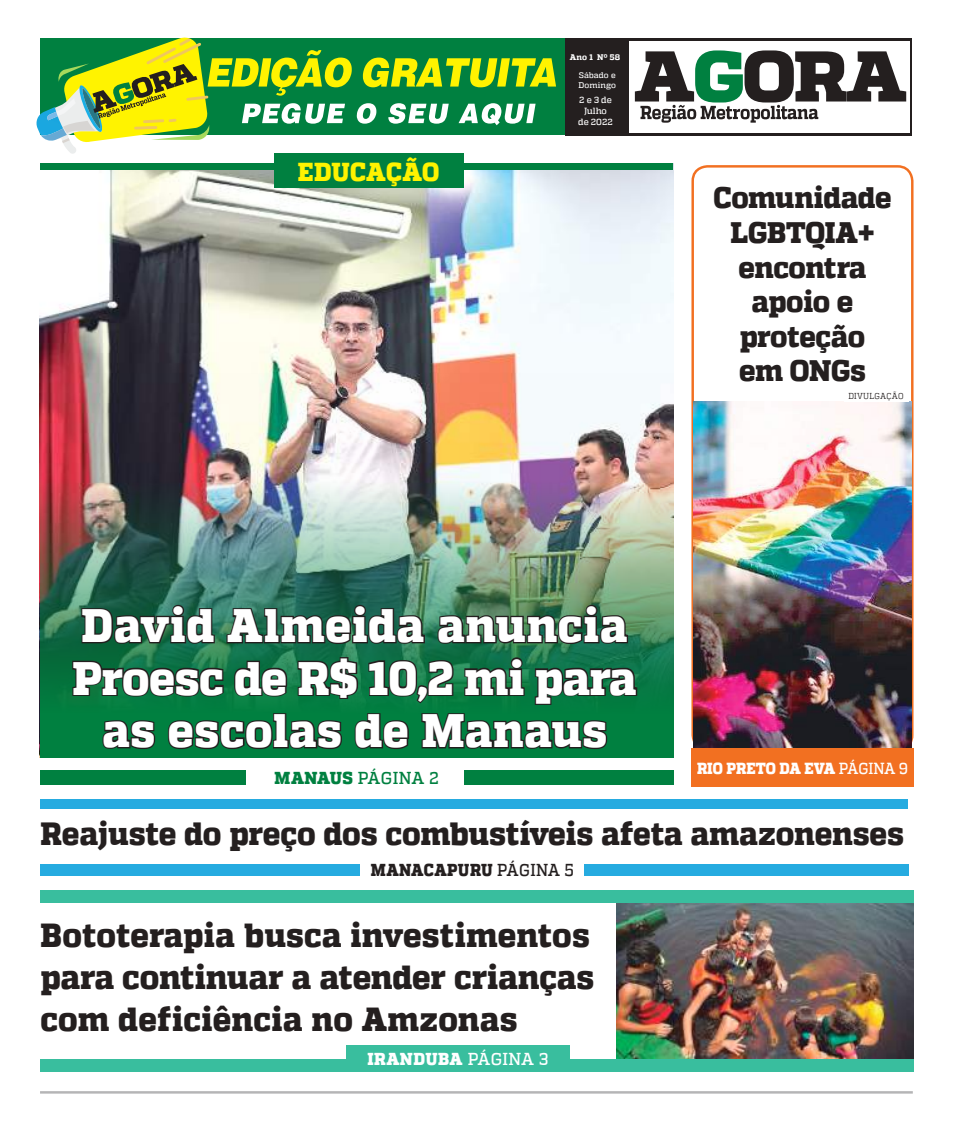
<style>
.page{position:relative;width:957px;height:1134px;background:#fff}
.page>*{position:absolute;margin:0;border:0;box-sizing:border-box;transform-origin:0 0}
.t1{font:800 46.75px/52.5px "MW Quadon";letter-spacing:.01em;color:#fff;text-align:center;scale:.95 1}
.t2{font:800 33.25px/41.9px "MW Quadon";color:#241f1f;scale:.95 1}
.t3{font:800 32.12px "MW Quadon";letter-spacing:-.005em;color:#241f1f;scale:.94 1}
.t4{font:800 29.62px/34.5px "MW Quadon";letter-spacing:-.015em;color:#241f1f;text-align:center;scale:.95 1}
.t5{font:800 25.88px "MW Quadon";letter-spacing:.01em;color:#fff300;scale:.95 1}
.t6{font:800 17.25px "MW Quadon";letter-spacing:.02em;color:#241f1f;scale:.9 1}
.t7{font:800 17.25px "MW Quadon";letter-spacing:.025em;color:#fff;scale:.95 1}
.t8{font:500 17.25px "MW Quadon";letter-spacing:.015em;color:#008040;scale:.95 1}
.t9{font:800 16px "MW Quadon";color:#fff;scale:.9 1}
.t10{font:500 9px/10.8px "MW Quadon";color:#fff;text-align:center}
.t11{font:8.62px "MW Quadon";letter-spacing:.035em;color:#241f1f;scale:.9 1}
.t12{font:500 8.12px/9.8px "MW Quadon";letter-spacing:.005em;color:#fff}
.t13{font:800 8.12px "MW Quadon";letter-spacing:.02em;color:#fff}
.s1{font-weight:500}
.s2{font-weight:800}
</style>
<div class="page">
<div style="left:691px;top:165px;width:222px;height:586px;border:2px solid #f27021;border-radius:15px"></div>
<hr style="left:565px;top:133px;width:346px;height:2px;background:#241f1f">
<hr style="left:565px;top:39px;width:346px;height:2px;background:#241f1f">
<hr style="left:910px;top:40px;width:1px;height:94px;background:#241f1f">
<div style="left:565px;top:41px;width:64px;height:94px;background:#241f1f"></div>
<img style="left:40px;top:170px;width:633px;height:203px">
<img style="left:616px;top:903px;width:297px;height:156px">
<img style="left:694px;top:401px;width:217px;height:347px">
<div style="left:691px;top:748px;width:222px;height:39px;background:#f27021"></div>
<svg style="left:635px;top:50px;width:271px;height:73px"></svg>
<hr style="left:40px;top:1091px;width:873px;height:2px;background:#b5b5b6">
<div style="left:41px;top:1059px;width:872px;height:12px;background:#39be9e"></div>
<div style="left:40px;top:771px;width:633px;height:14px;background:#008040"></div>
<div style="left:40px;top:864px;width:868px;height:11px;background:#26abe0"></div>
<div style="left:41px;top:800px;width:867px;height:9px;background:#26abe0"></div>
<div style="left:40px;top:891px;width:873px;height:12px;background:#39be9e"></div>
<div style="left:360px;top:858px;width:224px;height:23px;background:#fff"></div>
<svg style="left:36px;top:37px;width:520px;height:117px"></svg>
<div style="left:346px;top:1045px;width:223px;height:26px;background:#39be9e"></div>
<div style="left:246px;top:767px;width:217px;height:21px;background:#fff"></div>
<div style="left:274px;top:153px;width:189px;height:35px;background:#008040"></div>
<div style="left:40px;top:163px;width:234px;height:7px;background:#008040"></div>
<div style="left:463px;top:163px;width:210px;height:7px;background:#008040"></div>
<img style="left:40px;top:373px;width:633px;height:385px">
<svg style="left:71px;top:603px;width:567px;height:148px;background:#17653f"></svg>
<p class="t5" style="left:298px;top:156px;width:150px">EDUCAÇÃO</p>
<p class="t13" style="left:570px;top:52px;width:52px">Ano 1 Nº 58</p>
<p class="t10" style="left:578px;top:95px;width:36px">2 e 3 de<br>Julho de 2022</p>
<p class="t12" style="left:578px;top:71px;width:39px">Sábado e<br>Domingo</p>
<p class="t4" style="left:713px;top:181px;width:189px">Comunidade<br>LGBTQIA+ encontra apoio e proteção<br>em ONGs</p>
<p class="t11" style="left:848px;top:391px;width:63px">DIVULGAÇÃO</p>
<h1 class="t1" style="left:72px;top:600px;width:595px">David Almeida anuncia<br>Proesc de R$ 10,2 mi para as escolas de Manaus</h1>
<p class="t9" style="left:697px;top:759px;width:236px">RIO PRETO DA EVA <span class="s1">PÁGINA 9</span></p>
<p class="t8" style="left:275px;top:768px;width:175px"><span class="s2">MANAUS</span> PÁGINA 2</p>
<p class="t3" style="left:41px;top:815px;width:920px">Reajuste do preço dos combustíveis afeta amazonenses</p>
<p class="t6" style="left:371px;top:860px;width:227px">MANACAPURU <span class="s1">PÁGINA 5</span></p>
<p class="t2" style="left:41px;top:915px;width:584px">Bototerapia busca investimentos para continuar a atender crianças com deficiência no Amzonas</p>
<p class="t7" style="left:367px;top:1049px;width:192px">IRANDUBA <span class="s1">PÁGINA 3</span></p>
</div>
